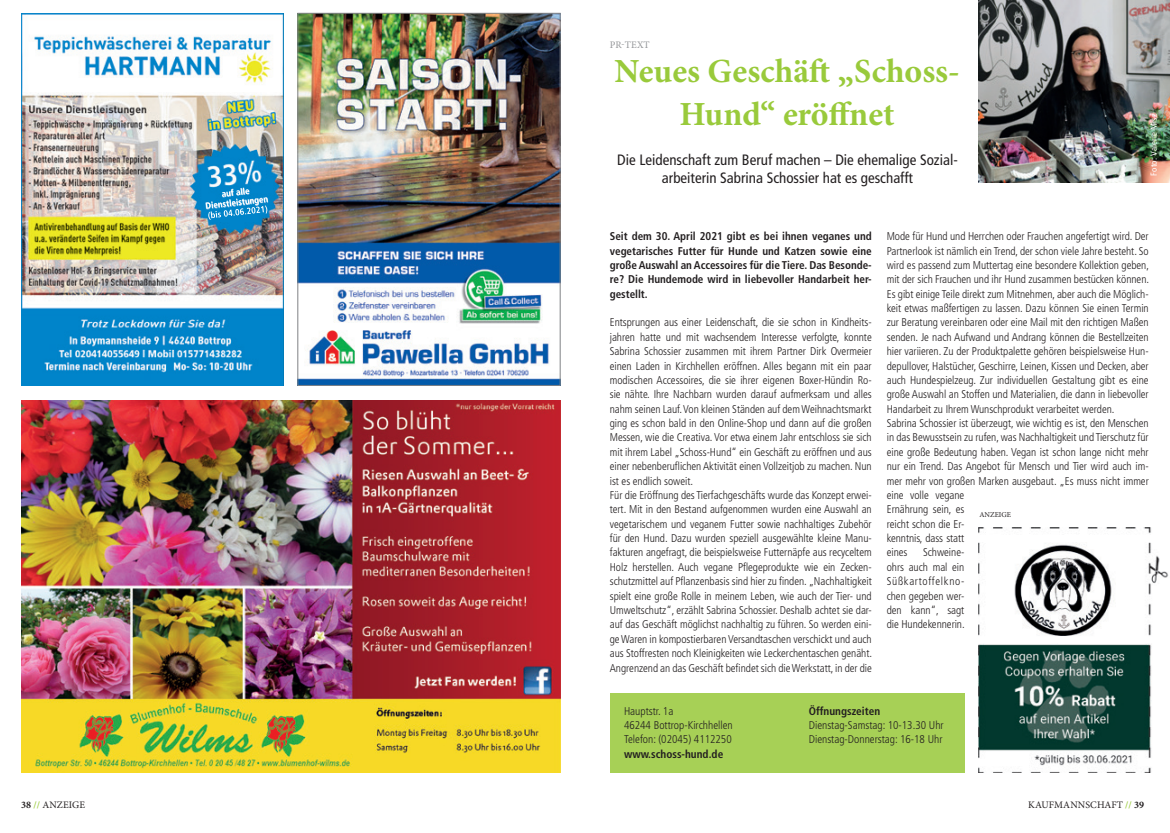
<style>
.page{position:relative;width:1170px;height:833px;background:#fff}
.page>*{position:absolute;margin:0;border:0;box-sizing:border-box;transform-origin:0 0}
.t1{font:700 33.75px/43.1px "Minion Pro";color:#99ca3b;text-align:center}
.t2{font:condensed 15px/17.5px "Frutiger";color:#231f20;text-align:center}
.t3{font:300 condensed 11.25px/14.4px "Frutiger";letter-spacing:-.005em;color:#231f20}
.t4{font:700 condensed 11.25px/14.4px "Frutiger";letter-spacing:-.005em;color:#231f20;text-align:justify}
.t5{font:10px "Minion Pro";letter-spacing:.01em;color:#231f20}
.t6{font:10px "Minion Pro";letter-spacing:.01em;color:#939598}
.t7{font:condensed 8.75px "Frutiger";letter-spacing:.015em;color:#fff}
.t8{font:7.5px "Minion Pro";color:#231f20}
.s1{font-weight:700}
.s2{font-weight:700;color:#99ca3b}
</style>
<div class="page">
<div style="left:609px;top:693px;width:355px;height:79px;background:#a7d056"></div>
<img style="left:978px;top:527px;width:191px;height:245px">
<img style="left:978px;top:0;width:191px;height:183px">
<img style="left:21px;top:13px;width:262px;height:372px">
<img style="left:299px;top:15px;width:259px;height:369px">
<div style="left:297px;top:13px;width:263px;height:373px;border:1px solid #808285"></div>
<img style="left:21px;top:400px;width:539px;height:372px">
<p class="t5" style="left:21px;top:798px;width:65px"><span class="s1">38</span> <span class="s2">//</span> ANZEIGE</p>
<p class="t6" style="left:609px;top:38px;width:41px">PR-TEXT</p>
<h1 class="t1" style="left:614px;top:49px;width:347px">Neues Geschäft „Schoss-<br>Hund“ eröffnet</h1>
<h2 class="t2" style="left:617px;top:151px;width:342px">Die Leidenschaft zum Beruf machen – Die ehemalige Sozial&shy;arbeiterin Sabrina Schossier hat es geschafft</h2>
<p class="t7" style="left:1148px;top:175px;width:63px;rotate:-90deg">Foto: Valerie Misz</p>
<p class="t4" style="left:609px;top:229px;width:263px">Seit dem 30. April 2021 gibt es bei ihnen veganes und vegetarisches Futter für Hunde und Katzen sowie eine große Auswahl an Accessoires für die Tiere. Das Besonde&shy;re? Die Hundemode wird in liebevoller Handarbeit her&shy;gestellt.</p>
<p class="t3" style="left:609px;top:315px;width:264px">Entsprungen aus einer Leidenschaft, die sie schon in Kindheits&shy;jahren hatte und mit wachsendem Interesse verfolgte, konnte Sabrina Schossier zusammen mit ihrem Partner Dirk Overmeier einen Laden in Kirchhellen eröffnen. Alles begann mit ein paar modischen Accessoires, die sie ihrer eigenen Boxer-Hündin Ro&shy;sie nähte. Ihre Nachbarn wurden darauf aufmerksam und alles nahm seinen Lauf. Von kleinen Ständen auf dem Weihnachtsmarkt ging es schon bald in den Online-Shop und dann auf die großen Messen, wie die Creativa. Vor etwa einem Jahr entschloss sie sich mit ihrem Label „Schoss-Hund“ ein Geschäft zu eröffnen und aus einer nebenberuflichen Aktivität einen Vollzeitjob zu machen. Nun ist es endlich soweit.<br>Für die Eröffnung des Tierfachgeschäfts wurde das Konzept erwei&shy;tert. Mit in den Bestand aufgenommen wurden eine Auswahl an vegetarischem und veganem Futter sowie nachhaltiges Zubehör für den Hund. Dazu wurden speziell ausgewählte kleine Manu&shy;fakturen angefragt, die beispielsweise Futternäpfe aus recyceltem Holz herstellen. Auch vegane Pflegeprodukte wie ein Zecken&shy;schutzmittel auf Pflanzenbasis sind hier zu finden. „Nachhaltigkeit spielt eine große Rolle in meinem Leben, wie auch der Tier- und Umweltschutz“, erzählt Sabrina Schossier. Deshalb achtet sie dar&shy;auf das Geschäft möglichst nachhaltig zu führen. So werden eini&shy;ge Waren in kompostierbaren Versandtaschen verschickt und auch aus Stoffresten noch Kleinigkeiten wie Leckerchentaschen genäht.<br>Angrenzend an das Geschäft befindet sich die Werkstatt, in der die</p>
<p class="t3" style="left:886px;top:229px;width:264px">Mode für Hund und Herrchen oder Frauchen angefertigt wird. Der Partnerlook ist nämlich ein Trend, der schon viele Jahre besteht. So wird es passend zum Muttertag eine besondere Kollektion geben, mit der sich Frauchen und ihr Hund zusammen bestücken können.<br>Es gibt einige Teile direkt zum Mitnehmen, aber auch die Möglich&shy;keit etwas maßfertigen zu lassen. Dazu können Sie einen Termin zur Beratung vereinbaren oder eine Mail mit den richtigen Maßen senden. Je nach Aufwand und Andrang können die Bestellzeiten hier variieren. Zu der Produktpalette gehören beispielsweise Hun&shy;depullover, Halstücher, Geschirre, Leinen, Kissen und Decken, aber auch Hundespielzeug. Zur individuellen Gestaltung gibt es eine große Auswahl an Stoffen und Materialien, die dann in liebevoller Handarbeit zu Ihrem Wunschprodukt verarbeitet werden.<br>Sabrina Schossier ist überzeugt, wie wichtig es ist, den Menschen in das Bewusstsein zu rufen, was Nachhaltigkeit und Tierschutz für eine große Bedeutung haben. Vegan ist schon lange nicht mehr nur ein Trend. Das Angebot für Mensch und Tier wird auch im&shy;mer mehr von großen Marken ausgebaut. „Es muss nicht immer eine volle vegane<br>Ernährung sein, es<br>reicht schon die Er-<br>kenntnis, dass statt<br>eines</p>
<p class="t8" style="left:979px;top:510px;width:33px">ANZEIGE</p>
<p class="t3" style="left:886px;top:545px;width:79px;text-align:justify;text-indent:36px">Schweine&shy;ohrs auch mal ein Süßkartoffelkno&shy;chen gegeben wer&shy;den kann“, sagt die Hundekennerin.</p>
<p class="t3" style="left:624px;top:703px;width:110px">Hauptstr. 1a<br>46244 Bottrop-Kirchhellen<br>Telefon: (02045) 4112250</p>
<p class="t4" style="left:624px;top:746px;width:101px">www.schoss-hund.de</p>
<p class="t4" style="left:808px;top:703px;width:73px">Öffnungszeiten</p>
<p class="t3" style="left:808px;top:718px;width:136px">Dienstag-Samstag: 10-13.30 Uhr<br>Dienstag-Donnerstag: 16-18 Uhr</p>
<p class="t5" style="left:1028px;top:798px;width:117px">KAUFMANNSCHAFT <span class="s2">//</span> <span class="s1">39</span></p>
</div>
